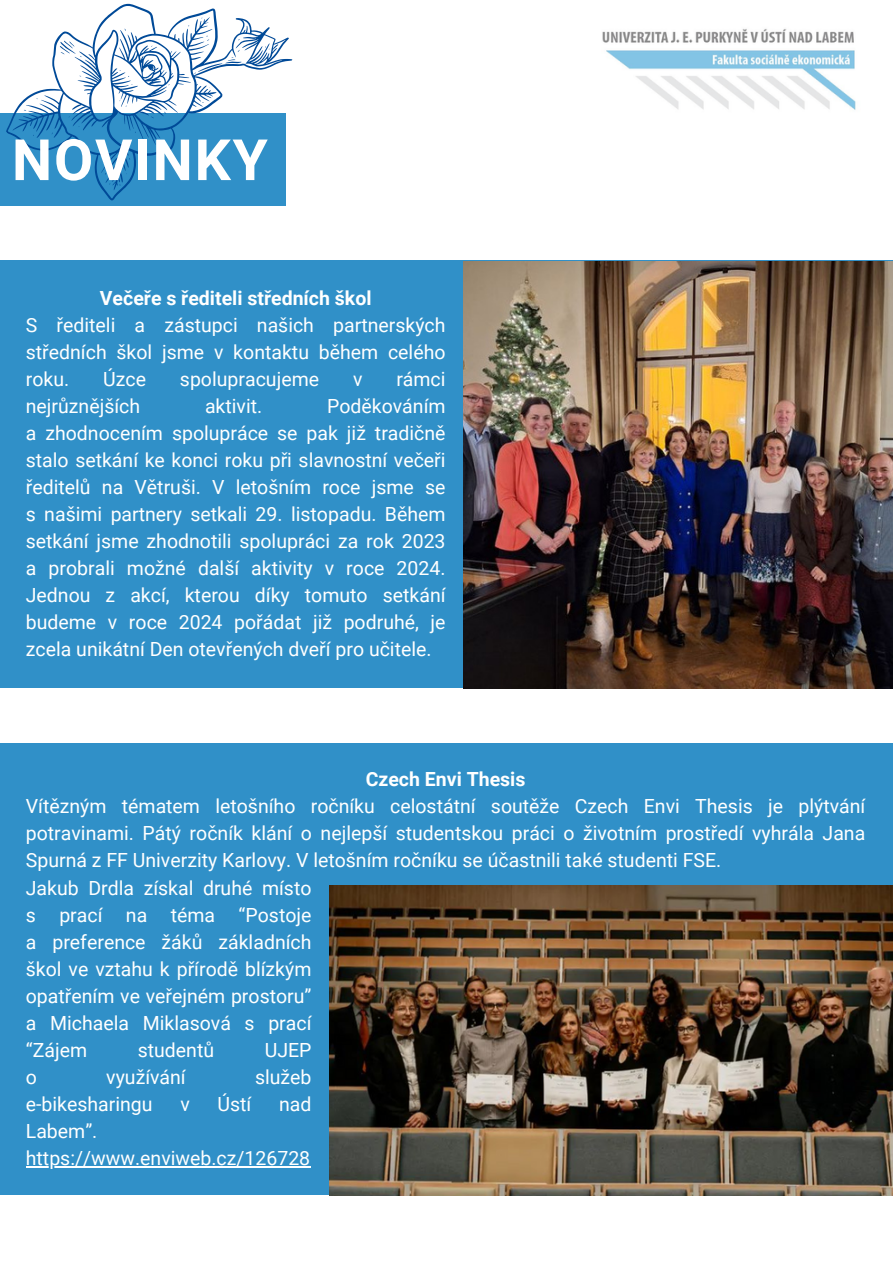
<style>
.page{position:relative;width:893px;height:1264px;background:#fff}
.page>*{position:absolute;margin:0;border:0;box-sizing:border-box;transform-origin:0 0}
.t1{font:700 57px "Roboto";letter-spacing:.03em;color:#fff}
.t2{font:19.5px/27px "Roboto";color:#fff;text-align:justify}
.t3{font:700 19.5px "Roboto";color:#fff}
</style>
<div class="page">
<div style="left:0;top:260px;width:892px;height:428px;background:#3090c8"></div>
<img style="left:463px;top:261px;width:429px;height:427px">
<img style="left:602px;top:29px;width:254px;height:81px">
<svg style="left:0;top:3px;width:293px;height:203px"></svg>
<svg style="left:60px;top:39px;width:22px;height:18px"></svg>
<svg style="left:206px;top:35px;width:3px;height:6px"></svg>
<svg style="left:194px;top:50px;width:47px;height:29px"></svg>
<svg style="left:119px;top:100px;width:8px;height:7px"></svg>
<svg style="left:265px;top:46px;width:5px;height:4px"></svg>
<div style="left:0;top:743px;width:892px;height:452px;background:#3090c8"></div>
<img style="left:329px;top:885px;width:563px;height:310px">
<hr style="left:26px;top:1166px;width:284px;height:1px;background:#fff">
<p class="t1" style="left:12px;top:127px;width:257px">NOVINKY</p>
<p class="t3" style="left:100px;top:287px;width:273px">Večeře s řediteli středních škol</p>
<p class="t2" style="left:26px;top:312px;width:421px">S řediteli a zástupci našich partnerských středních škol jsme v kontaktu během celého roku.</p>
<p class="t2" style="left:103px;top:366px;width:44px">Úzce</p>
<p class="t2" style="left:180px;top:366px;width:141px">spolupracujeme</p>
<p class="t2" style="left:353px;top:366px;width:11px">v</p>
<p class="t2" style="left:396px;top:366px;width:51px">rámci</p>
<p class="t2" style="left:26px;top:393px;width:116px">nejrůznějších</p>
<p class="t2" style="left:205px;top:393px;width:59px">aktivit.</p>
<p class="t2" style="left:26px;top:393px;width:421px;text-indent:301px">Poděkováním a zhodnocením spolupráce se pak již tradičně stalo setkání ke konci roku při slavnostní večeři ředitelů na Větruši. V letošním roce jsme se s našimi partnery setkali 29. listopadu. Během setkání jsme zhodnotili spolupráci za rok 2023 a probrali možné další aktivity v roce 2024.<br>Jednou z akcí, kterou díky tomuto setkání budeme v roce 2024 pořádat již podruhé, je zcela unikátní Den otevřených dveří pro učitele.</p>
<p class="t3" style="left:366px;top:767px;width:161px">Czech Envi Thesis</p>
<p class="t2" style="left:26px;top:792px;width:840px">Vítězným tématem letošního ročníku celostátní soutěže Czech Envi Thesis je plýtvání potravinami. Pátý ročník klání o nejlepší studentskou práci o životním prostředí vyhrála Jana Spurná z FF Univerzity Karlovy. V letošním ročníku se účastnili také studenti FSE.</p>
<p class="t2" style="left:26px;top:874px;width:287px">Jakub Drdla získal druhé místo s prací na téma “Postoje a preference žáků základních škol ve vztahu k přírodě blízkým opatřením ve veřejném prostoru” a Michaela Miklasová s prací “Zájem</p>
<p class="t2" style="left:138px;top:1036px;width:78px">studentů</p>
<p class="t2" style="left:265px;top:1036px;width:48px">UJEP</p>
<p class="t2" style="left:26px;top:1063px;width:13px">o</p>
<p class="t2" style="left:106px;top:1063px;width:81px">využívání</p>
<p class="t2" style="left:255px;top:1063px;width:58px">služeb</p>
<p class="t2" style="left:26px;top:1090px;width:128px">e-bikesharingu</p>
<p class="t2" style="left:180px;top:1090px;width:11px">v</p>
<p class="t2" style="left:217px;top:1090px;width:35px">Ústí</p>
<p class="t2" style="left:279px;top:1090px;width:34px">nad</p>
<p class="t2" style="left:26px;top:1117px;width:73px">Labem”.</p>
<p class="t2" style="left:26px;top:1144px;width:286px">https://www.enviweb.cz/126728</p>
</div>
